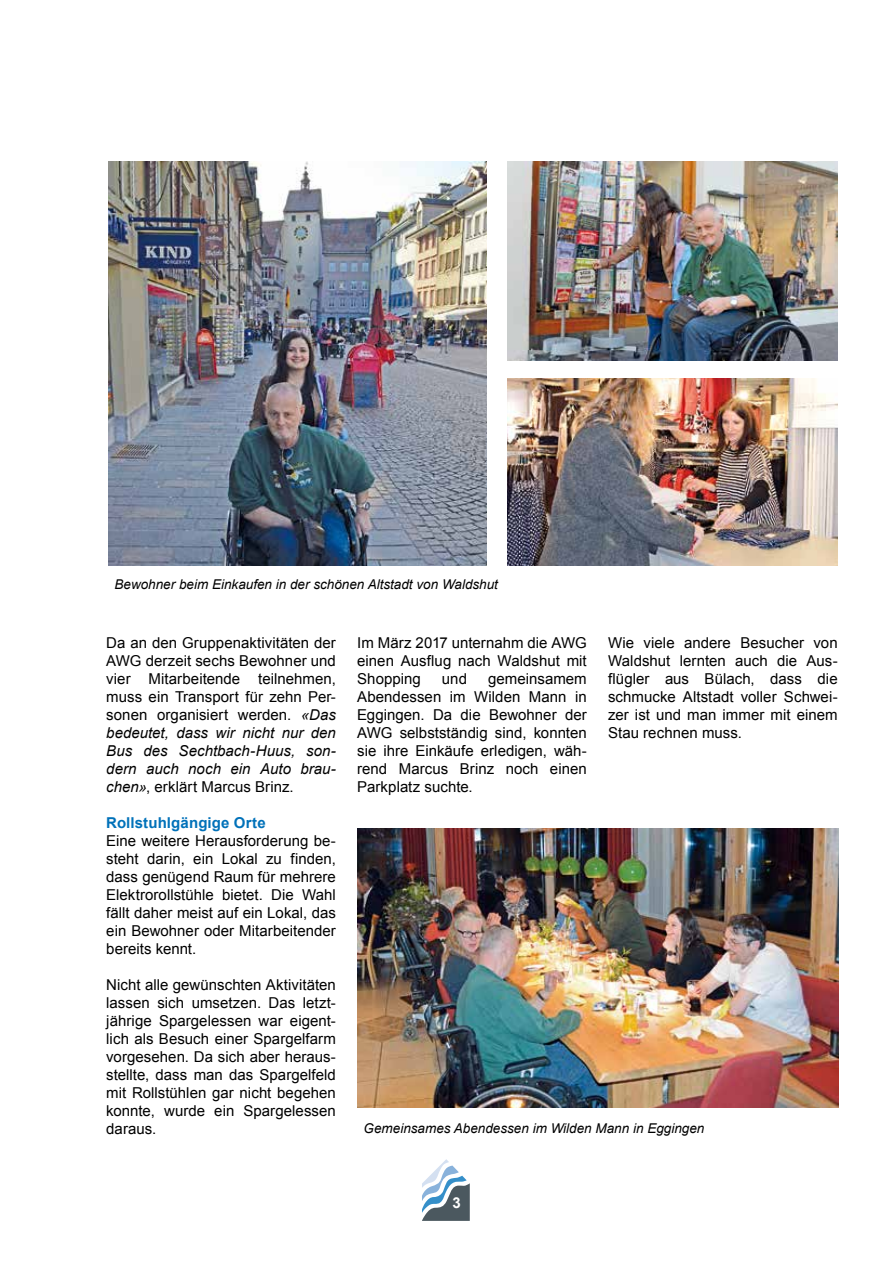
<style>
.page{position:relative;width:893px;height:1263px;background:#fff}
.page>*{position:absolute;margin:0;border:0;box-sizing:border-box;transform-origin:0 0}
.t1{font:15px/18px "Arial";letter-spacing:.005em;color:#000;text-align:justify}
.t2{font:700 15px "Arial";letter-spacing:.01em;color:#0071b9}
.t3{font:700 15px "Arial";color:#fff}
.t4{font:italic 13.5px "Arial";color:#000}
.s1{font-style:italic}
</style>
<div class="page">
<svg style="left:422px;top:1159px;width:48px;height:62px"></svg>
<img style="left:357px;top:828px;width:482px;height:280px">
<img style="left:108px;top:162px;width:378px;height:404px">
<img style="left:508px;top:162px;width:330px;height:198px">
<img style="left:508px;top:378px;width:330px;height:188px">
<p class="t4" style="left:115px;top:577px;width:385px">Bewohner beim Einkaufen in der schönen Altstadt von Waldshut</p>
<p class="t1" style="left:106px;top:634px;width:231px">Da an den Gruppenaktivitäten der AWG derzeit sechs Bewohner und vier Mitarbeitende teilnehmen, muss ein Transport für zehn Per&shy;sonen organisiert werden. <span class="s1">«Das bedeutet, dass wir nicht nur den Bus des Sechtbach-Huus, son&shy;dern auch noch ein Auto brau&shy;chen»</span>, erklärt Marcus Brinz.</p>
<p class="t2" style="left:106px;top:814px;width:161px">Rollstuhlgängige Orte</p>
<p class="t1" style="left:106px;top:832px;width:231px">Eine weitere Herausforderung be&shy;steht darin, ein Lokal zu finden, dass genügend Raum für mehrere Elektrorollstühle bietet. Die Wahl fällt daher meist auf ein Lokal, das ein Bewohner oder Mitarbeitender bereits kennt.</p>
<p class="t1" style="left:106px;top:976px;width:231px">Nicht alle gewünschten Aktivitäten lassen sich umsetzen. Das letzt&shy;jährige Spargelessen war eigent&shy;lich als Besuch einer Spargelfarm vorgesehen. Da sich aber heraus&shy;stellte, dass man das Spargelfeld mit Rollstühlen gar nicht begehen konnte, wurde ein Spargelessen daraus.</p>
<p class="t1" style="left:357px;top:634px;width:231px">Im März 2017 unternahm die AWG einen Ausflug nach Waldshut mit Shopping</p>
<p class="t1" style="left:357px;top:670px;width:231px;text-indent:131px">gemeinsamem Abendessen im Wilden Mann in Eggingen. Da die Bewohner der AWG selbstständig sind, konnten sie ihre Einkäufe erledigen, wäh&shy;rend Marcus Brinz noch einen Parkplatz suchte.</p>
<p class="t1" style="left:442px;top:670px;width:27px">und</p>
<p class="t1" style="left:608px;top:634px;width:231px">Wie viele andere Besucher von Waldshut lernten auch die Aus&shy;flügler aus Bülach, dass die schmucke Altstadt voller Schwei&shy;zer ist und man immer mit einem Stau rechnen muss.</p>
<p class="t4" style="left:364px;top:1121px;width:342px">Gemeinsames Abendessen im Wilden Mann in Eggingen</p>
<p class="t3" style="left:453px;top:1194px;width:10px">3</p>
</div>
